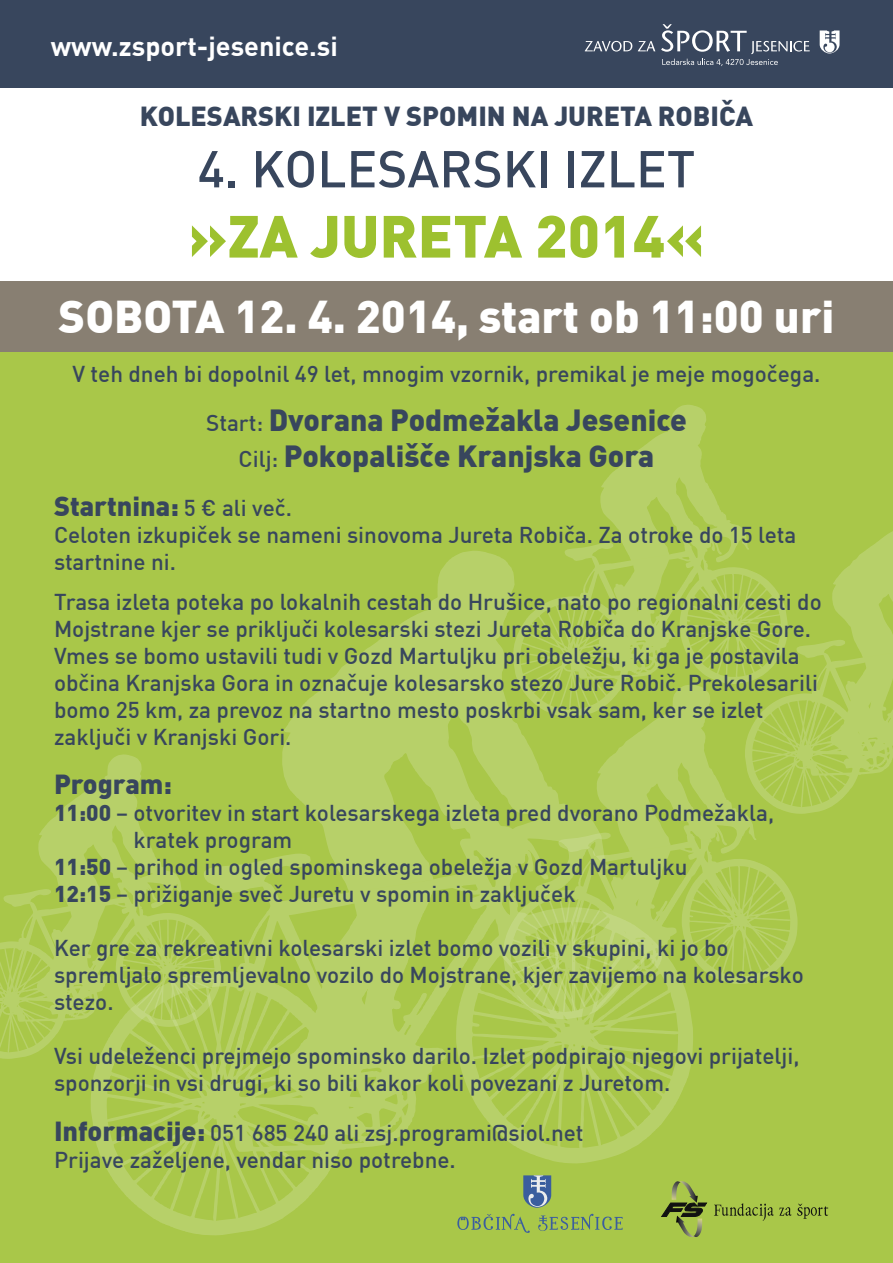
<style>
.page{position:relative;width:893px;height:1263px;background:#fff}
.page>*{position:absolute;margin:0;border:0;box-sizing:border-box;transform-origin:0 0}
.t1{font:900 58.5px "DINCE";color:#9dc12f}
.t2{font:500 51px "DINCE";color:#38465d}
.t3{font:900 45px "DINCE";color:#fff}
.t4{font:900 30px/36px "DINCE";color:#38465d;text-align:center}
.t5{font:900 27px "DINCE";color:#38465d}
.t6{font:700 27px "DINCE";color:#fff}
.t7{font:500 22.5px/27px "DINCE";color:#38465d}
.s1{font-weight:500;font-size:22.5px}
.s2{font-weight:900}
.s3{font-weight:900;font-size:27px}
</style>
<div class="page">
<div style="left:0;top:352px;width:893px;height:911px;background:#a9c749"></div>
<div style="left:0;top:282px;width:893px;height:70px;background:#887f72"></div>
<div style="left:0;top:0;width:893px;height:87px;background:#38465d"></div>
<svg style="left:820px;top:31px;width:19px;height:23px"></svg>
<svg style="left:585px;top:41px;width:47px;height:11px"></svg>
<svg style="left:638px;top:41px;width:17px;height:10px"></svg>
<svg style="left:661px;top:24px;width:149px;height:42px"></svg>
<svg style="left:91px;top:551px;width:602px;height:684px"></svg>
<svg style="left:503px;top:685px;width:295px;height:334px"></svg>
<svg style="left:0;top:754px;width:221px;height:305px"></svg>
<svg style="left:513px;top:405px;width:232px;height:312px"></svg>
<svg style="left:745px;top:531px;width:148px;height:283px"></svg>
<svg style="left:714px;top:1203px;width:114px;height:18px"></svg>
<svg style="left:662px;top:1181px;width:45px;height:56px"></svg>
<p class="t6" style="left:51px;top:28px;width:288px">www.zsport-jesenice.si</p>
<p class="t5" style="left:140px;top:98px;width:615px">KOLESARSKI IZLET V SPOMIN NA JURETA ROBIČA</p>
<h2 class="t2" style="left:198px;top:136px;width:499px">4. KOLESARSKI IZLET</h2>
<h1 class="t1" style="left:188px;top:197px;width:518px">»ZA JURETA 2014«</h1>
<h3 class="t3" style="left:59px;top:286px;width:777px">SOBOTA 12. 4. 2014, start ob 11:00 uri</h3>
<p class="t7" style="left:72px;top:359px;width:749px">V teh dneh bi dopolnil 49 let, mnogim vzornik, premikal je meje mogočega.</p>
<h3 class="t4" style="left:206px;top:400px;width:482px"><span class="s1">Start:</span> Dvorana Podmežakla Jesenice<br><span class="s1">Cilj:</span> Pokopališče Kranjska Gora</h3>
<p class="t5" style="left:54px;top:488px;width:239px">Startnina: <span class="s1">5 € ali več.</span></p>
<p class="t7" style="left:54px;top:520px;width:744px">Celoten izkupiček se nameni sinovoma Jureta Robiča. Za otroke do 15 leta startnine ni.</p>
<p class="t7" style="left:54px;top:587px;width:769px">Trasa izleta poteka po lokalnih cestah do Hrušice, nato po regionalni cesti do Mojstrane kjer se priključi kolesarski stezi Jureta Robiča do Kranjske Gore.<br>Vmes se bomo ustavili tudi v Gozd Martuljku pri obeležju, ki ga je postavila občina Kranjska Gora in označuje kolesarsko stezo Jure Robič. Prekolesarili bomo 25 km, za prevoz na startno mesto poskrbi vsak sam, ker se izlet zaključi v Kranjski Gori.</p>
<p class="t5" style="left:54px;top:766px;width:120px">Program:</p>
<p class="t7" style="left:54px;top:799px;width:722px"><span class="s2">11:00</span> – otvoritev in start kolesarskega izleta pred dvorano Podmežakla,</p>
<p class="t7" style="left:134px;top:826px;width:160px">kratek program</p>
<p class="t7" style="left:54px;top:853px;width:635px"><span class="s2">11:50</span> – prihod in ogled spominskega obeležja v Gozd Martuljku</p>
<p class="t7" style="left:54px;top:880px;width:523px"><span class="s2">12:15</span> – prižiganje sveč Juretu v spomin in zaključek</p>
<p class="t7" style="left:54px;top:934px;width:751px">Ker gre za rekreativni kolesarski izlet bomo vozili v skupini, ki jo bo spremljalo spremljevalno vozilo do Mojstrane, kjer zavijemo na kolesarsko stezo.</p>
<p class="t7" style="left:54px;top:1042px;width:747px">Vsi udeleženci prejmejo spominsko darilo. Izlet podpirajo njegovi prijatelji, sponzorji in vsi drugi, ki so bili kakor koli povezani z Juretom.</p>
<p class="t7" style="left:54px;top:1118px;width:531px"><span class="s3">Informacije:</span> 051 685 240 ali zsj.programi@siol.net<br>Prijave zaželjene, vendar niso potrebne.</p>
</div>
